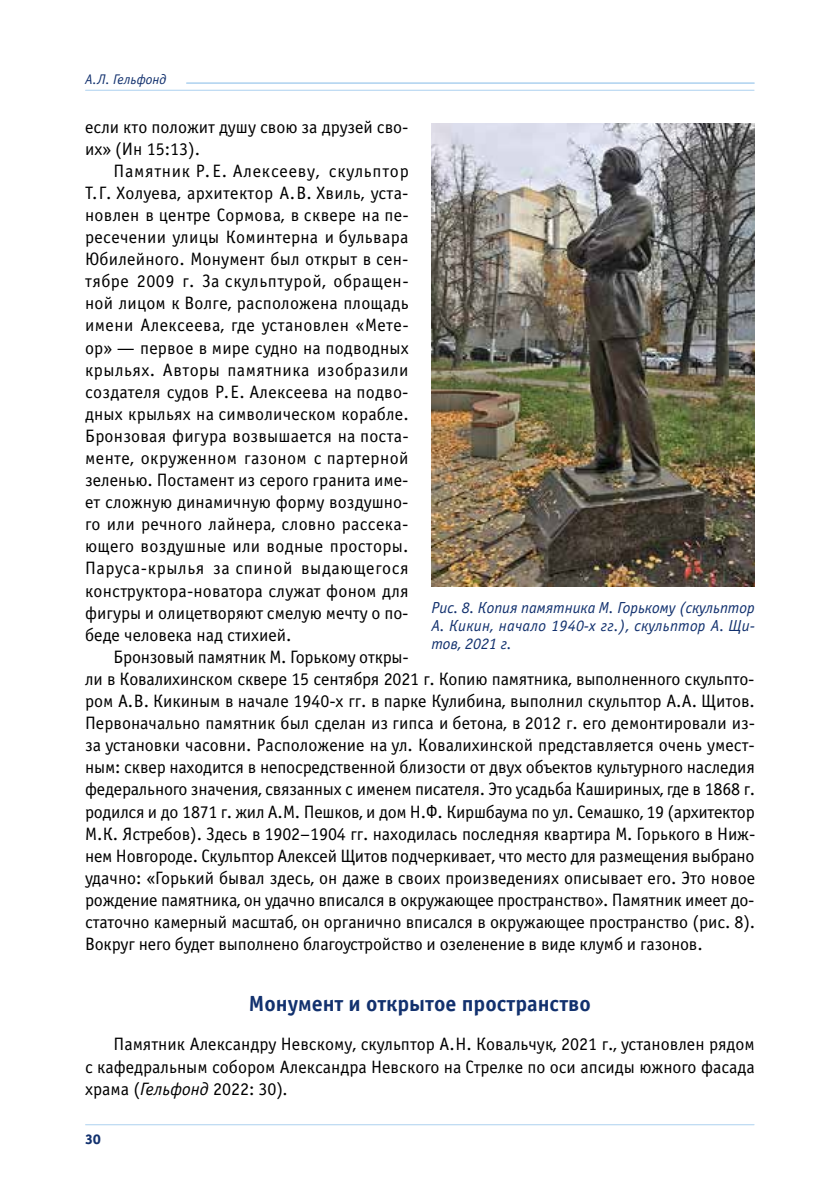
<style>
.page{position:relative;width:840px;height:1191px;background:#fff}
.page>*{position:absolute;margin:0;border:0;box-sizing:border-box;transform-origin:0 0}
.t1{font:700 22px "Officina Sans C";color:#12316e}
.t2{font:18px/22px "Officina Sans C";letter-spacing:-.01em;color:#000}
.t3{font:italic 16px/18px "Officina Sans C";letter-spacing:.015em;color:#12316e;text-align:justify}
.t4{font:italic 14px "Officina Sans C";color:#12316e}
.t5{font:14px "Officina Sans Extra Bold C";color:#12316e}
.s1{font-style:italic}
</style>
<div class="page">
<img style="left:431px;top:123px;width:323px;height:464px">
<hr style="left:85px;top:90px;width:668px;height:1px;background:#add1ef">
<hr style="left:187px;top:82px;width:566px;height:2px;background:#add1ef">
<hr style="left:85px;top:1124px;width:668px;height:1px;background:#add1ef">
<p class="t4" style="left:85px;top:72px;width:83px">А. Л. Гельфонд</p>
<p class="t2" style="left:85px;top:116px;width:325px">если кто положит душу свою за друзей сво&shy;их» (Ин 15:13).</p>
<p class="t2" style="left:85px;top:160px;width:325px;text-align:justify;text-indent:28px">Памятник Р.Е. Алексееву, скульптор Т.Г. Холуева, архитектор А.В. Хвиль, уста&shy;новлен в центре Сормова, в сквере на пе&shy;ресечении улицы Коминтерна и бульвара Юбилейного. Монумент был открыт в сен&shy;тябре 2009 г. За скульптурой, обращен&shy;ной лицом к Волге, расположена площадь имени Алексеева, где установлен «Мете&shy;ор» — первое в мире судно на подводных крыльях. Авторы памятника изобразили создателя судов Р.Е. Алексеева на подво&shy;дных крыльях на символическом корабле.<br>Бронзовая фигура возвышается на поста&shy;менте, окруженном газоном с партерной зеленью. Постамент из серого гранита име&shy;ет сложную динамичную форму воздушно&shy;го или речного лайнера, словно рассека&shy;ющего воздушные или водные просторы.<br>Паруса-крылья за спиной выдающегося конструктора-новатора служат фоном для фигуры и олицетворяют смелую мечту о по&shy;беде человека над стихией.</p>
<p class="t2" style="left:85px;top:646px;width:671px;text-indent:28px">Бронзовый памятник М. Горькому откры-<br>ли в Ковалихинском сквере 15 сентября 2021 г. Копию памятника, выполненного скульпто&shy;ром А.В. Кикиным в начале 1940-х гг. в парке Кулибина, выполнил скульптор А.А. Щитов.<br>Первоначально памятник был сделан из гипса и бетона, в 2012 г. его демонтировали из&shy;за установки часовни. Расположение на ул. Ковалихинской представляется очень умест&shy;ным: сквер находится в непосредственной близости от двух объектов культурного наследия федерального значения, связанных с именем писателя. Это усадьба Кашириных, где в 1868 г. родился и до 1871 г. жил А.М. Пешков, и дом Н.Ф. Киршбаума по ул. Семашко, 19 (архитектор М.К. Ястребов). Здесь в 1902–1904 гг. находилась последняя квартира М. Горького в Ниж&shy;нем Новгороде. Скульптор Алексей Щитов подчеркивает, что место для размещения выбрано удачно: «Горький бывал здесь, он даже в своих произведениях описывает его. Это новое рождение памятника, он удачно вписался в окружающее пространство». Памятник имеет до&shy;статочно камерный масштаб, он органично вписался в окружающее пространство (рис. 8).<br>Вокруг него будет выполнено благоустройство и озеленение в виде клумб и газонов.</p>
<p class="t3" style="left:431px;top:599px;width:325px">Рис. 8. Копия памятника М. Горькому (скульптор А. Кикин, начало 1940-х гг.), скульптор А. Щи&shy;тов, 2021 г.</p>
<p class="t1" style="left:249px;top:991px;width:343px">Монумент и открытое пространство</p>
<p class="t2" style="left:85px;top:1033px;width:670px;text-align:justify;text-indent:28px">Памятник Александру Невскому, скульптор А.Н. Ковальчук, 2021 г., установлен рядом с кафедральным собором Александра Невского на Стрелке по оси апсиды южного фасада храма (<span class="s1">Гельфонд</span> 2022: 30)<span class="s1">.</span></p>
<p class="t5" style="left:85px;top:1130px;width:17px">30</p>
</div>
